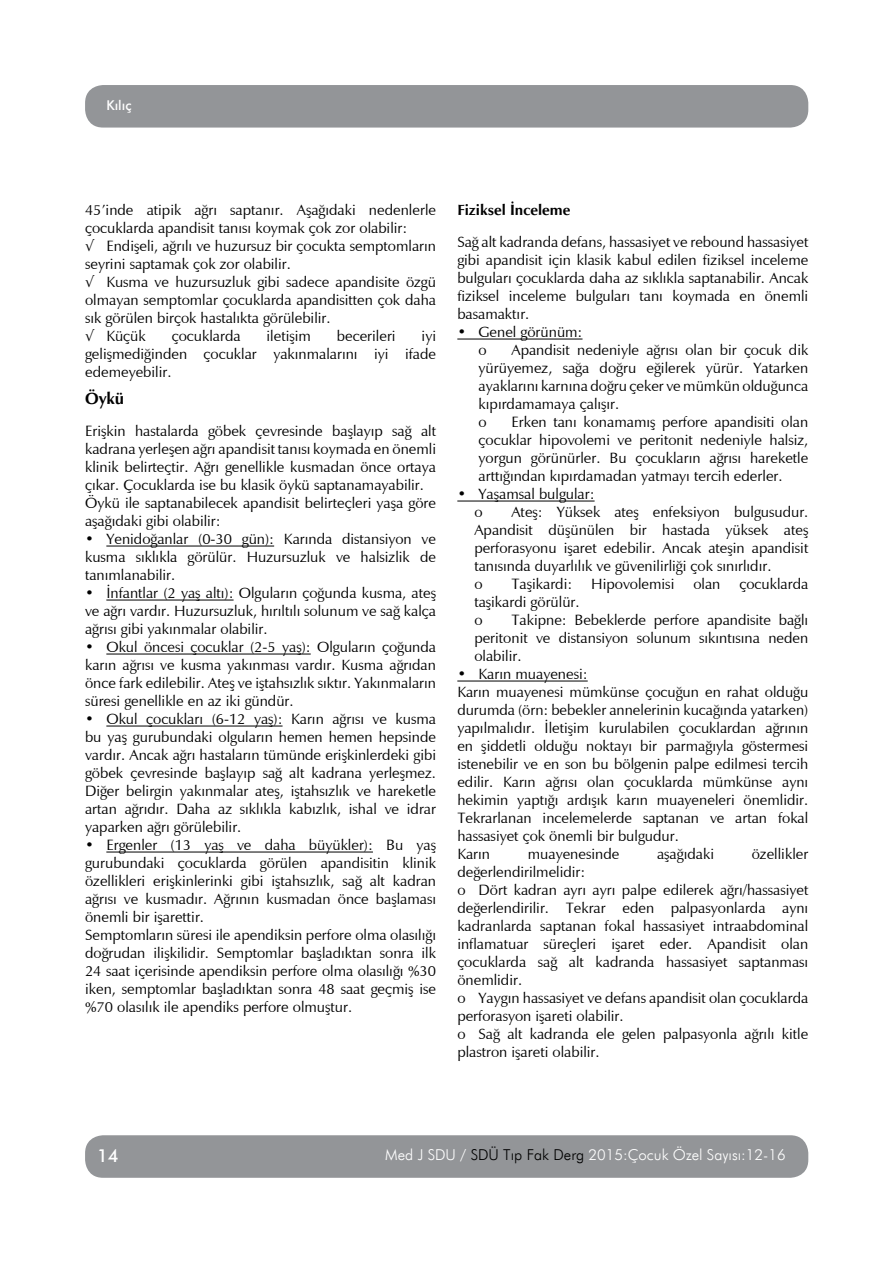
<style>
.page{position:relative;width:893px;height:1263px;background:#fff}
.page>*{position:absolute;margin:0;border:0;box-sizing:border-box;transform-origin:0 0}
.t1{font:500 18px "Futura BT";color:#fff}
.t2{font:700 16.5px "Zapf Humanist 601 BT";color:#000}
.t3{font:15px/18px "Zapf Humanist 601 BT";color:#000}
.t4{font:300 15px "Futura BT";color:#fff}
.t5{font:700 15px "Zapf Humanist 601 BT";color:#000}
.t6{font:500 13.5px "Futura BT";color:#fff}
.s1{color:#000}
</style>
<div class="page">
<div style="left:85px;top:85px;width:723px;height:43px;background:#939598;border-radius:18px"></div>
<div style="left:85px;top:1135px;width:723px;height:43px;background:#939598;border-radius:18px"></div>
<hr style="left:106px;top:546px;width:168px;height:1px;background:#000">
<hr style="left:106px;top:600px;width:127px;height:1px;background:#000">
<hr style="left:106px;top:654px;width:205px;height:1px;background:#000">
<hr style="left:106px;top:726px;width:176px;height:1px;background:#000">
<hr style="left:106px;top:852px;width:267px;height:1px;background:#000">
<hr style="left:457px;top:339px;width:125px;height:1px;background:#000">
<hr style="left:457px;top:501px;width:137px;height:1px;background:#000">
<hr style="left:457px;top:681px;width:130px;height:1px;background:#000">
<p class="t6" style="left:106px;top:97px;width:27px">Kılıç</p>
<p class="t3" style="left:85px;top:201px;width:352px">45’inde atipik ağrı saptanır. Aşağıdaki nedenlerle çocuklarda apandisit tanısı koymak çok zor olabilir:<br>√ Endişeli, ağrılı ve huzursuz bir çocukta semptomların seyrini saptamak çok zor olabilir.<br>√ Kusma ve huzursuzluk gibi sadece apandisite özgü olmayan semptomlar çocuklarda apandisitten çok daha sık görülen birçok hastalıkta görülebilir.<br>√ Küçük</p>
<p class="t3" style="left:172px;top:327px;width:70px">çocuklarda</p>
<p class="t3" style="left:266px;top:327px;width:46px">iletişim</p>
<p class="t3" style="left:337px;top:327px;width:60px">becerileri</p>
<p class="t3" style="left:85px;top:327px;width:352px;text-align:justify;text-indent:336px">iyi gelişmediğinden çocuklar yakınmalarını iyi ifade edemeyebilir.</p>
<p class="t2" style="left:85px;top:389px;width:41px">Öykü</p>
<p class="t3" style="left:85px;top:422px;width:352px">Erişkin hastalarda göbek çevresinde başlayıp sağ alt kadrana yerleşen ağrı apandisit tanısı koymada en önemli klinik belirteçtir. Ağrı genellikle kusmadan önce ortaya çıkar. Çocuklarda ise bu klasik öykü saptanamayabilir.<br>Öykü ile saptanabilecek apandisit belirteçleri yaşa göre aşağıdaki gibi olabilir:</p>
<p class="t3" style="left:85px;top:530px;width:352px;text-align:justify">• Yenidoğanlar (0-30 gün): Karında distansiyon ve kusma sıklıkla görülür. Huzursuzluk ve halsizlik de tanımlanabilir.</p>
<p class="t3" style="left:85px;top:584px;width:352px;text-align:justify">• İnfantlar (2 yaş altı): Olguların çoğunda kusma, ateş ve ağrı vardır. Huzursuzluk, hırıltılı solunum ve sağ kalça ağrısı gibi yakınmalar olabilir.</p>
<p class="t3" style="left:85px;top:638px;width:352px;text-align:justify">• Okul öncesi çocuklar (2-5 yaş): Olguların çoğunda karın ağrısı ve kusma yakınması vardır. Kusma ağrıdan önce fark edilebilir. Ateş ve iştahsızlık sıktır. Yakınmaların süresi genellikle en az iki gündür.</p>
<p class="t3" style="left:85px;top:710px;width:352px;text-align:justify">• Okul çocukları (6-12 yaş): Karın ağrısı ve kusma bu yaş gurubundaki olguların hemen hemen hepsinde vardır. Ancak ağrı hastaların tümünde erişkinlerdeki gibi göbek çevresinde başlayıp sağ alt kadrana yerleşmez.<br>Diğer belirgin yakınmalar ateş, iştahsızlık ve hareketle artan ağrıdır. Daha az sıklıkla kabızlık, ishal ve idrar yaparken ağrı görülebilir.</p>
<p class="t3" style="left:85px;top:836px;width:352px">• Ergenler (13 yaş ve daha büyükler): Bu yaş gurubundaki çocuklarda görülen apandisitin klinik özellikleri erişkinlerinki gibi iştahsızlık, sağ alt kadran ağrısı ve kusmadır. Ağrının kusmadan önce başlaması önemli bir işarettir.<br>Semptomların süresi ile apendiksin perfore olma olasılığı doğrudan ilişkilidir. Semptomlar başladıktan sonra ilk 24 saat içerisinde apendiksin perfore olma olasılığı %30 iken, semptomlar başladıktan sonra 48 saat geçmiş ise %70 olasılık ile apendiks perfore olmuştur.</p>
<p class="t5" style="left:457px;top:201px;width:115px">Fiziksel İnceleme</p>
<p class="t3" style="left:457px;top:233px;width:352px;text-align:justify">Sağ alt kadranda defans, hassasiyet ve rebound hassasiyet gibi apandisit için klasik kabul edilen fiziksel inceleme bulguları çocuklarda daha az sıklıkla saptanabilir. Ancak fiziksel inceleme bulguları tanı koymada en önemli basamaktır.</p>
<p class="t3" style="left:478px;top:323px;width:105px;text-indent:-21px">• Genel görünüm: o</p>
<p class="t3" style="left:478px;top:341px;width:331px;text-indent:33px">Apandisit nedeniyle ağrısı olan bir çocuk dik yürüyemez, sağa doğru eğilerek yürür. Yatarken ayaklarını karnına doğru çeker ve mümkün olduğunca kıpırdamamaya çalışır.<br>o</p>
<p class="t3" style="left:478px;top:413px;width:331px;text-align:justify;text-indent:33px">Erken tanı konamamış perfore apandisiti olan çocuklar hipovolemi ve peritonit nedeniyle halsiz, yorgun görünürler. Bu çocukların ağrısı hareketle arttığından kıpırdamadan yatmayı tercih ederler.</p>
<p class="t3" style="left:474px;top:485px;width:122px;text-indent:-17px">• Yaşamsal bulgular: o</p>
<p class="t3" style="left:474px;top:503px;width:335px;text-indent:37px">Ateş: Yüksek ateş enfeksiyon bulgusudur.<br>Apandisit düşünülen bir hastada yüksek ateş perforasyonu işaret edebilir. Ancak ateşin apandisit tanısında duyarlılık ve güvenilirliği çok sınırlıdır.<br>o</p>
<p class="t3" style="left:511px;top:575px;width:62px">Taşikardi:</p>
<p class="t3" style="left:591px;top:575px;width:85px">Hipovolemisi</p>
<p class="t3" style="left:693px;top:575px;width:29px">olan</p>
<p class="t3" style="left:739px;top:575px;width:70px">çocuklarda</p>
<p class="t3" style="left:474px;top:593px;width:107px">taşikardi görülür. o</p>
<p class="t3" style="left:474px;top:611px;width:335px;text-align:justify;text-indent:37px">Takipne: Bebeklerde perfore apandisite bağlı peritonit ve distansiyon solunum sıkıntısına neden olabilir.</p>
<p class="t3" style="left:457px;top:665px;width:352px">• Karın muayenesi:<br>Karın muayenesi mümkünse çocuğun en rahat olduğu durumda (örn: bebekler annelerinin kucağında yatarken) yapılmalıdır. İletişim kurulabilen çocuklardan ağrının en şiddetli olduğu noktayı bir parmağıyla göstermesi istenebilir ve en son bu bölgenin palpe edilmesi tercih edilir. Karın ağrısı olan çocuklarda mümkünse aynı hekimin yaptığı ardışık karın muayeneleri önemlidir.<br>Tekrarlanan incelemelerde saptanan ve artan fokal hassasiyet çok önemli bir bulgudur.<br>Karın</p>
<p class="t3" style="left:528px;top:845px;width:93px">muayenesinde</p>
<p class="t3" style="left:657px;top:845px;width:58px">aşağıdaki</p>
<p class="t3" style="left:751px;top:845px;width:58px">özellikler</p>
<p class="t3" style="left:457px;top:863px;width:352px">değerlendirilmelidir:<br>o Dört kadran ayrı ayrı palpe edilerek ağrı/hassasiyet değerlendirilir. Tekrar eden palpasyonlarda aynı kadranlarda saptanan fokal hassasiyet intraabdominal inflamatuar süreçleri işaret eder. Apandisit olan çocuklarda sağ alt kadranda hassasiyet saptanması önemlidir.<br>o Yaygın hassasiyet ve defans apandisit olan çocuklarda perforasyon işareti olabilir.<br>o Sağ alt kadranda ele gelen palpasyonla ağrılı kitle plastron işareti olabilir.</p>
<p class="t1" style="left:97px;top:1145px;width:23px">14</p>
<p class="t4" style="left:385px;top:1146px;width:402px">Med J SDU / <span class="s1">SDÜ Tıp Fak Derg</span> 2015:Çocuk Özel Sayısı:12-16</p>
</div>
